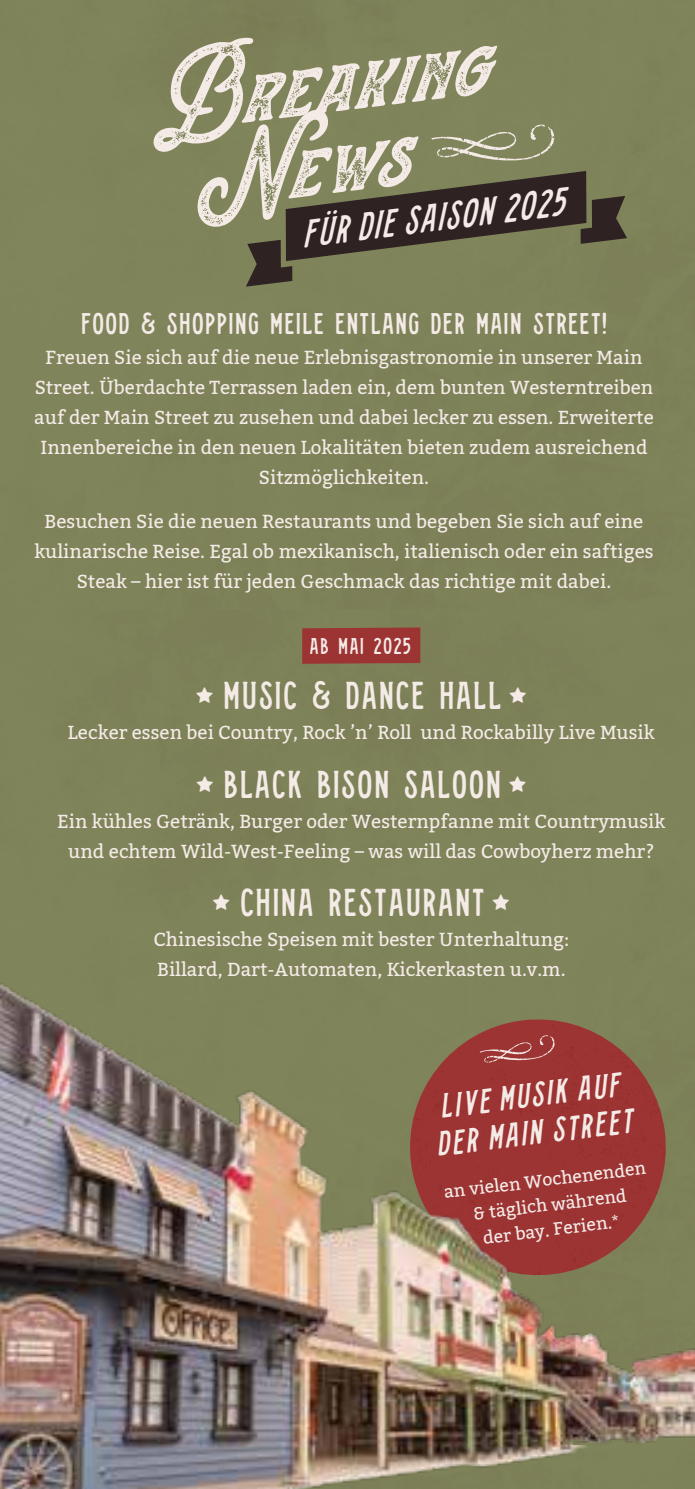
<style>
.page{position:relative;width:695px;height:1489px;background:#fff}
.page>*{position:absolute;margin:0;border:0;box-sizing:border-box;transform-origin:0 0}
.t1{font:italic 83.5px/80.8px "Stranger Script Texture";color:#f4eae6}
.t2{font:39px "Stranger Slim";color:#f4eae6}
.t3{font:italic 39px "Stranger Slim";color:#f4eae6}
.t4{font:italic 34.5px/37.5px "Stranger Slim";color:#f4eae6}
.t5{font:30px "Stranger Slim";color:#f4eae6}
.t6{font:22.75px "Stranger Slim";letter-spacing:.02em;color:#f4eae6}
.t7{font:18.75px/30px "Kadwa";color:#f4eae6;text-align:center}
.t8{font:17.5px/25px "Kadwa";color:#f4eae6;text-align:center}
</style>
<div class="page">
<div style="left:0;top:0;width:694px;height:1488px;background:#7f8359"></div>
<div style="left:302px;top:627px;width:118px;height:36px;background:#9d3434"></div>
<svg style="left:431px;top:124px;width:123px;height:37px"></svg>
<svg style="left:246px;top:171px;width:381px;height:115px"></svg>
<img style="left:0;top:983px;width:694px;height:505px">
<h1 class="t1" style="left:178px;top:57px;width:310px;text-indent:-33px;rotate:-7deg">Breaking<br>Ne ws</h1>
<h2 class="t3" style="left:298px;top:214px;width:267px;rotate:-7deg">Für die Saison 2025</h2>
<h3 class="t5" style="left:80px;top:308px;width:528px">FOOD &amp; SHOPPING MEILE ENTLANG DER MAIN STREET!</h3>
<p class="t7" style="left:34px;top:342px;width:621px">Freuen Sie sich auf die neue Erlebnisgastronomie in unserer Main Street. Überdachte Terrassen laden ein, dem bunten Westerntreiben auf der Main Street zu zusehen und dabei lecker zu essen. Erweiterte Innenbereiche in den neuen Lokalitäten bieten zudem ausreichend Sitzmöglichkeiten.</p>
<p class="t7" style="left:34px;top:506px;width:620px">Besuchen Sie die neuen Restaurants und begeben Sie sich auf eine kulinarische Reise. Egal ob mexikanisch, italienisch oder ein saftiges<br>Steak – hier ist für jeden Geschmack das richtige mit dabei.</p>
<p class="t6" style="left:309px;top:634px;width:104px">Ab Mai 2025</p>
<h2 class="t2" style="left:222px;top:675px;width:281px">MUSIC &amp; DANCE HALL</h2>
<p class="t7" style="left:68px;top:718px;width:588px">Lecker essen bei Country, Rock ’n’ Roll und Rockabilly Live Musik</p>
<h2 class="t2" style="left:223px;top:764px;width:280px">BLACK BISON SALOON</h2>
<p class="t7" style="left:57px;top:806px;width:609px">Ein kühles Getränk, Burger oder Westernpfanne mit Countrymusik und echtem Wild-West-Feeling – was will das Cowboyherz mehr?</p>
<h2 class="t2" style="left:239px;top:882px;width:248px">CHINA RESTAURANT</h2>
<p class="t7" style="left:153px;top:924px;width:417px;text-align:left">Chinesische Speisen mit bester Unterhaltung:<br>Billard, Dart-Automaten, Kickerkasten u.v.m.</p>
<h3 class="t4" style="left:428px;top:1087px;width:200px;rotate:-7deg">Live Musik auf der Main Street</h3>
<p class="t8" style="left:442px;top:1179px;width:205px;rotate:-7deg">an vielen Wochenenden &amp; täglich während<br>der bay. Ferien.*</p>
</div>
